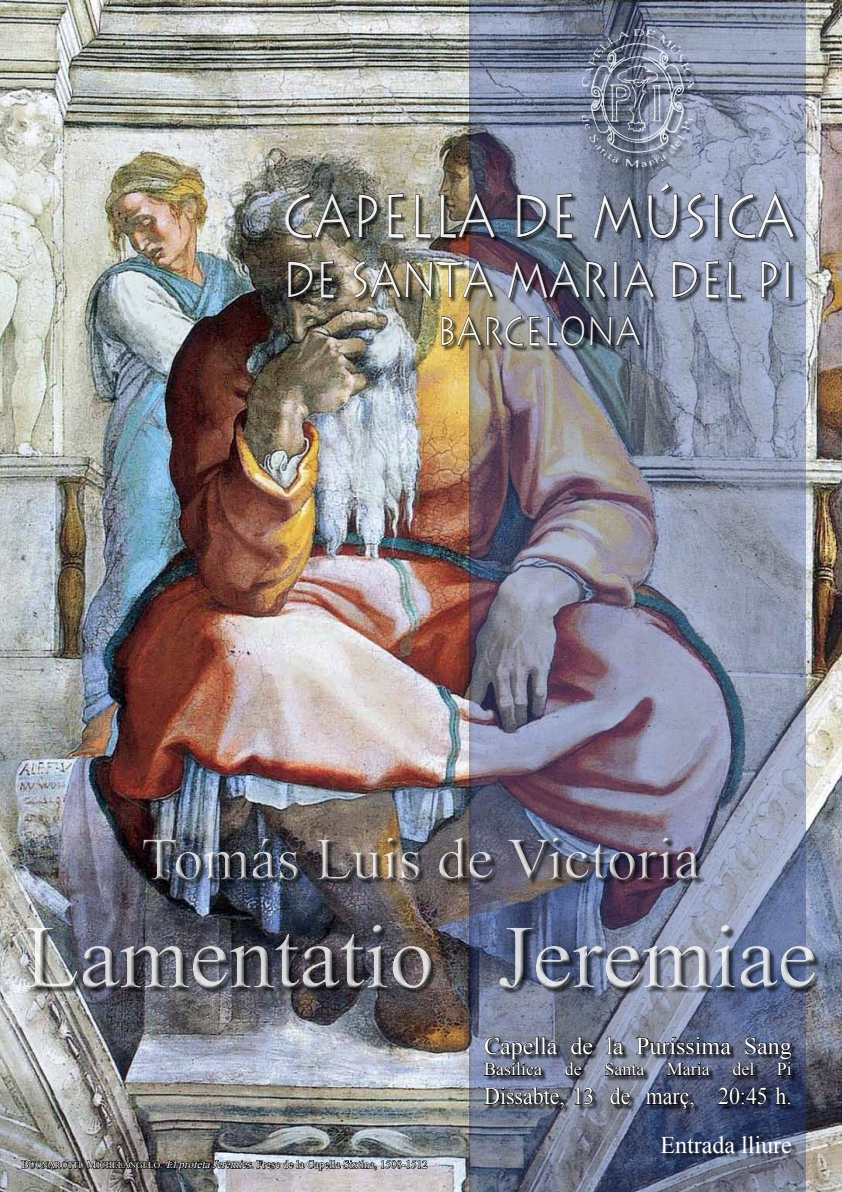
<style>
.page{position:relative;width:842px;height:1192px;background:#fff}
.page>*{position:absolute;margin:0;border:0;box-sizing:border-box;transform-origin:0 0}
.t1{font:90px "Times New Roman";color:#fff}
.t2{font:60px "Times New Roman";color:#fff}
.t3{font:300 60px "Lithograph";color:#fff;scale:.8 1}
.t4{font:300 50px "Lithograph";color:#fff;scale:.8 1}
.t5{font:300 40px "Lithograph";color:#fff;scale:.8 1}
.t6{font:24px "Times New Roman";color:#fff}
.t7{font:24px "Times New Roman";color:#fff;scale:.91 1}
.t8{font:18px "Times New Roman";color:#fff}
.t9{font:11px "Times New Roman";color:#fff}
.s1{font-size:9px}
.s2{font-style:italic}
</style>
<div class="page">
<img style="left:0;top:0;width:842px;height:1192px">
<div style="left:466px;top:0;width:340px;height:1192px;background:#000;opacity:.75"></div>
<div style="left:485px;top:1037px;width:313px;height:78px;background:#000;opacity:.75"></div>
<svg style="left:484px;top:1036px;width:110px;height:41px;background:#4f5465"></svg>
<svg style="left:604px;top:1036px;width:189px;height:41px;background:#495064"></svg>
<svg style="left:484px;top:1086px;width:81px;height:24px;background:#464a55"></svg>
<svg style="left:574px;top:1087px;width:20px;height:19px"></svg>
<svg style="left:610px;top:1086px;width:21px;height:19px"></svg>
<svg style="left:645px;top:1092px;width:50px;height:18px"></svg>
<svg style="left:717px;top:1087px;width:51px;height:19px"></svg>
<svg style="left:774px;top:1086px;width:18px;height:20px"></svg>
<div style="left:286px;top:184px;width:514px;height:168px;background:#000;opacity:.75"></div>
<svg style="left:285px;top:192px;width:67px;height:48px;background:#62635e"></svg>
<svg style="left:358px;top:194px;width:20px;height:44px"></svg>
<svg style="left:387px;top:193px;width:18px;height:46px"></svg>
<svg style="left:415px;top:194px;width:17px;height:45px"></svg>
<img style="left:440px;top:192px;width:56px;height:48px">
<svg style="left:516px;top:194px;width:31px;height:44px"></svg>
<svg style="left:556px;top:193px;width:18px;height:46px"></svg>
<svg style="left:582px;top:193px;width:60px;height:47px;background:#626a7c"></svg>
<svg style="left:648px;top:182px;width:30px;height:57px;background:#71788b"></svg>
<svg style="left:687px;top:192px;width:17px;height:47px"></svg>
<svg style="left:714px;top:194px;width:5px;height:44px"></svg>
<svg style="left:728px;top:192px;width:67px;height:48px;background:#767e91"></svg>
<svg style="left:287px;top:261px;width:26px;height:37px"></svg>
<svg style="left:320px;top:260px;width:15px;height:38px"></svg>
<img style="left:353px;top:259px;width:254px;height:41px">
<svg style="left:613px;top:259px;width:42px;height:40px;background:#596172"></svg>
<svg style="left:672px;top:261px;width:26px;height:37px"></svg>
<svg style="left:705px;top:260px;width:15px;height:38px"></svg>
<svg style="left:728px;top:261px;width:15px;height:37px"></svg>
<svg style="left:761px;top:261px;width:17px;height:37px"></svg>
<svg style="left:785px;top:261px;width:5px;height:37px"></svg>
<svg style="left:441px;top:314px;width:99px;height:33px;background:#7b715c"></svg>
<svg style="left:546px;top:314px;width:95px;height:33px;background:#434a59"></svg>
<div style="left:583px;top:31px;width:117px;height:142px;background:#000;opacity:.75"></div>
<img style="left:582px;top:29px;width:112px;height:138px">
<div style="left:27px;top:839px;width:794px;height:156px;background:#000;opacity:.75"></div>
<div style="left:24px;top:835px;width:794px;height:157px;background:#000;opacity:.75"></div>
<div style="left:662px;top:1137px;width:135px;height:22px;background:#000;opacity:.75"></div>
<img style="left:21px;top:1157px;width:407px;height:14px">
<h2 class="t3" style="left:283px;top:182px;width:641px">CAPELLA DE MÚSICA</h2>
<h3 class="t4" style="left:281px;top:251px;width:644px">DE SANTA MARIA DEL PI</h3>
<h3 class="t5" style="left:436px;top:308px;width:256px">BARCELONA</h3>
<h2 class="t2" style="left:141px;top:819px;width:561px">Tomás Luis de Victoria</h2>
<h1 class="t1" style="left:25px;top:897px;width:794px">Lamentatio Jeremiae</h1>
<h3 class="t6" style="left:484px;top:1030px;width:309px">Capella de la Puríssima Sang</h3>
<h3 class="t8" style="left:484px;top:1057px;width:59px">Basílica</h3>
<h3 class="t8" style="left:565px;top:1057px;width:18px">de</h3>
<h3 class="t8" style="left:604px;top:1057px;width:41px">Santa</h3>
<h3 class="t8" style="left:667px;top:1057px;width:44px">Maria</h3>
<h3 class="t8" style="left:732px;top:1057px;width:23px">del</h3>
<h3 class="t8" style="left:777px;top:1057px;width:17px">Pi</h3>
<h3 class="t7" style="left:484px;top:1080px;width:339px">Dissabte, 13 de març, 20:45 h.</h3>
<p class="t9" style="left:22px;top:1157px;width:407px">B<span class="s1">UONAROTTI</span>, M<span class="s1">ICHELANGELO</span>: <span class="s2">ElprofetaJeremies</span>. Fresc de la Capella Sixtina, 1508-1512</p>
<h3 class="t6" style="left:661px;top:1129px;width:133px">Entrada lliure</h3>
</div>
